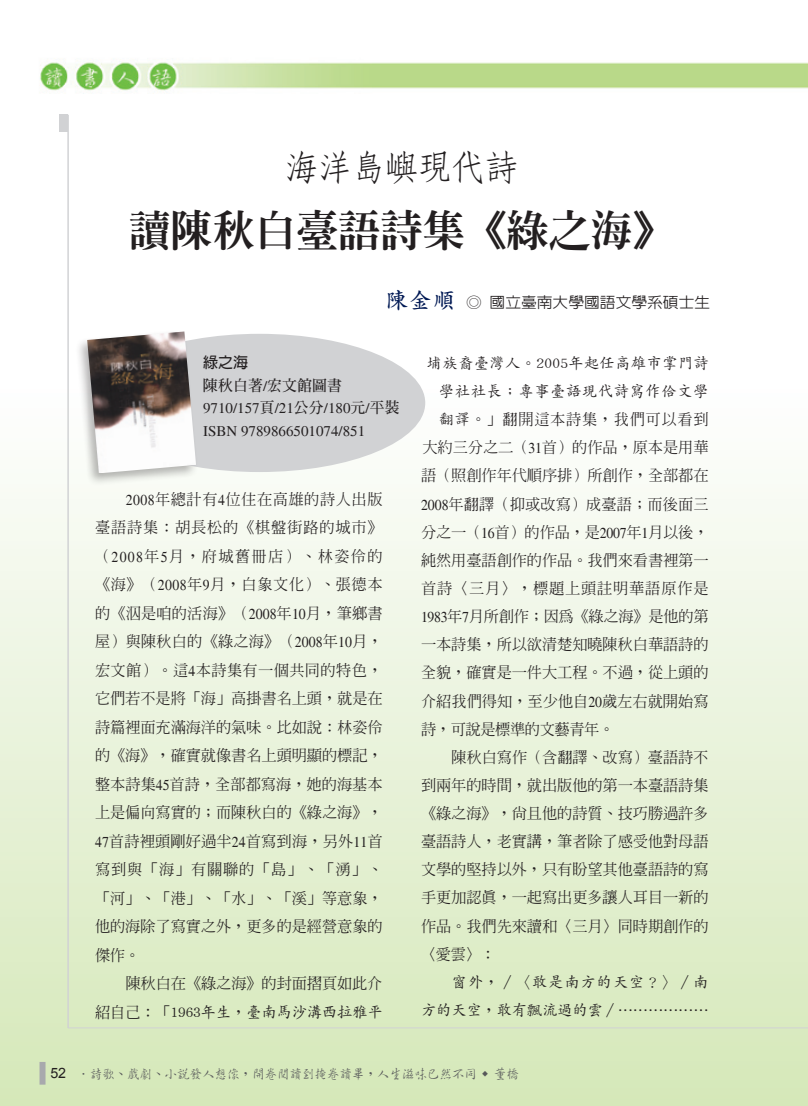
<style>
.page{position:relative;width:808px;height:1106px;background:#fff}
.page>*{position:absolute;margin:0;border:0;box-sizing:border-box;transform-origin:0 0}
._01-標題{font:800 42px "AR Ming B5";color:#231f20}
._02-標題仿宋{font:500 36px "AR Fang Song B5";letter-spacing:-.075em;color:#231f20}
._04-內文{font:500 15.3px/28.5px "AR Ming B5";letter-spacing:-.01em;color:#231f20;text-align:justify}
._04-內文-2{font:500 15.3px/28.2px "AR Kai B5";letter-spacing:-.01em;color:#231f20;text-align:right}
._04-內文-3{font:500 15.3px "AR Kai B5";letter-spacing:.02em;color:#231f20}
._04-內文-4{font:500 15.3px "AR Ming B5";letter-spacing:.045em;color:#231f20}
._04-內文-5{font:500 15.3px "AR Kai B5";letter-spacing:.04em;color:#231f20}
._04-內文-6{font:500 15.3px "AR Ming B5";letter-spacing:.04em;color:#231f20}
._04-內文-7{font:500 15.3px "AR Ming B5";letter-spacing:-.03em;color:#231f20}
._10-書名下{font:15px "Times";color:#231f20}
._01-標題-2{font:500 15px "AR New Hei B5";color:#231f20;scale:1.05 1}
._10-書名下-2{font:700 15px "AR Ming B5";color:#231f20}
._09-備註-書名{font:700 15px "AR New Hei B5";color:#231f20}
.t1{font:14.25px "Arial";color:#231f20}
.名人語錄{font:500 13.5px "AR Xing Shu B5";letter-spacing:-.075em;color:#57585a}
.s1{font-family:"AR Kai B5";font-weight:700;font-size:22.5px;color:#001954}
.s2{font-family:"Times";font-weight:400}
.s3{font-family:"AR Ming B5";font-weight:700}
.s4{font-family:"AR Kai B5"}
</style>
<div class="page">
<div style="left:0;top:149px;width:808px;height:957px;background:linear-gradient(to bottom,#fff,#d7e9bd)"></div>
<svg style="left:807px;top:149px;width:1px;height:957px"></svg>
<img style="left:40px;top:59px;width:768px;height:89px">
<div style="left:40px;top:1061px;width:6px;height:23px;background:#a8a9ad"></div>
<hr style="left:68px;top:1027px;width:740px;height:1px;background:#d1d2d4">
<div style="left:60px;top:115px;width:8px;height:17px;background:#d1d2d4"></div>
<hr style="left:68px;top:115px;width:1px;height:912px;background:#d1d2d4">
<div style="left:94px;top:334px;width:331px;height:138px;background:#d1d2d4;border-radius:50%"></div>
<div style="left:74px;top:328px;width:132px;height:164px;background:#231f20;opacity:.33"></div>
<img style="left:87px;top:331px;width:109px;height:142px">
<p class="_02-標題仿宋" style="left:284px;top:149px;width:237px">海洋島嶼現代詩</p>
<p class="_01-標題" style="left:129px;top:209px;width:547px">讀陳秋白臺語詩集《綠之海》</p>
<p class="_01-標題-2" style="left:386px;top:295px;width:310px"><span class="s1">陳金順</span> ◎ 國立臺南大學國語文學系碩士生</p>
<p class="_09-備註-書名" style="left:203px;top:355px;width:46px">綠之海</p>
<p class="_10-書名下-2" style="left:203px;top:377px;width:141px">陳秋白著<span class="s2">/</span>宏文館圖書</p>
<p class="_10-書名下" style="left:203px;top:400px;width:198px">9710/157<span class="s3">頁</span>/21<span class="s3">公分</span>/180<span class="s3">元</span>/<span class="s3">平裝</span></p>
<p class="_10-書名下" style="left:203px;top:422px;width:164px">ISBN 9789866501074/851</p>
<p class="_04-內文" style="left:95px;top:484px;width:289px;text-indent:31px"><span class="s2">2008</span>年總計有<span class="s2">4</span>位住在高雄的詩人出版臺語詩集：胡長松的《棋盤街路的城市》（<span class="s2">2008</span>年<span class="s2">5</span>月，府城舊冊店）、林姿伶的《海》（<span class="s2">2008</span>年<span class="s2">9</span>月，白象文化）、張德本的《泅是咱的活海》（<span class="s2">2008</span>年<span class="s2">10</span>月，筆鄉書屋）與陳秋白的《綠之海》（<span class="s2">2008</span>年<span class="s2">10</span>月，宏文館）。這<span class="s2">4</span>本詩集有一個共同的特色，它們若不是將「海」高掛書名上頭，就是在詩篇裡面充滿海洋的氣味。比如說：林姿伶的《海》，確實就像書名上頭明顯的標記，整本詩集<span class="s2">45</span>首詩，全部都寫海，她的海基本上是偏向寫實的；而陳秋白的《綠之海》，<span class="s2">47</span>首詩裡頭剛好過半<span class="s2">24</span>首寫到海，另外<span class="s2">11</span>首寫到與「海」有關聯的「島」、「湧」、「河」、「港」、「水」、「溪」等意象，他的海除了寫實之外，更多的是經營意象的傑作。</p>
<p class="_04-內文" style="left:95px;top:969px;width:289px;text-align:right">陳秋白在《綠之海》的封面摺頁如此介<br>紹自己：<span class="s4">「1963年生，臺南馬沙溝西拉雅平</span></p>
<p class="_04-內文-3" style="left:427px;top:355px;width:283px">埔族裔臺灣人。2005年起任高雄市掌門詩</p>
<p class="_04-內文-5" style="left:439px;top:383px;width:271px">學社社長；專事臺語現代詩寫作佮文學</p>
<p class="_04-內文-6" style="left:439px;top:412px;width:271px"><span class="s4">翻譯。」</span>翻開這本詩集，我們可以看到</p>
<p class="_04-內文" style="left:422px;top:433px;width:288px">大約三分之二（<span class="s2">31</span>首）的作品，原本是用華</p>
<p class="_04-內文" style="left:421px;top:461px;width:289px">語（照創作年代順序排）所創作，全部都在</p>
<p class="_04-內文" style="left:421px;top:489px;width:289px"><span class="s2">2008</span>年翻譯（抑或改寫）成臺語；而後面三</p>
<p class="_04-內文" style="left:421px;top:517px;width:289px">分之一（<span class="s2">16</span>首）的作品，是<span class="s2">2007</span>年<span class="s2">1</span>月以後，</p>
<p class="_04-內文" style="left:421px;top:546px;width:289px">純然用臺語創作的作品。我們來看書裡第一</p>
<p class="_04-內文-4" style="left:421px;top:580px;width:289px">首詩〈三月〉，標題上頭註明華語原作是</p>
<p class="_04-內文" style="left:421px;top:602px;width:289px"><span class="s2">1983</span>年<span class="s2">7</span>月所創作；因為《綠之海》是他的第</p>
<p class="_04-內文" style="left:421px;top:630px;width:289px">一本詩集，所以欲清楚知曉陳秋白華語詩的</p>
<p class="_04-內文" style="left:421px;top:658px;width:289px">全貌，確實是一件大工程。不過，從上頭的</p>
<p class="_04-內文" style="left:421px;top:686px;width:289px">介紹我們得知，至少他自<span class="s2">20</span>歲左右就開始寫</p>
<p class="_04-內文-7" style="left:421px;top:721px;width:195px">詩，可說是標準的文藝青年。</p>
<p class="_04-內文" style="left:421px;top:743px;width:289px;text-indent:31px">陳秋白寫作（含翻譯、改寫）臺語詩不到兩年的時間，就出版他的第一本臺語詩集《綠之海》，尚且他的詩質、技巧勝過許多臺語詩人，老實講，筆者除了感受他對母語文學的堅持以外，只有盼望其他臺語詩的寫手更加認真，一起寫出更多讓人耳目一新的作品。我們先來讀和〈三月〉同時期創作的〈愛雲〉：</p>
<p class="_04-內文-2" style="left:421px;top:968px;width:289px">窗外，∕〈敢是南方的天空？〉∕南<br>方的天空，敢有飄流過的雲∕………………</p>
<p class="t1" style="left:50px;top:1063px;width:17px">52</p>
<p class="名人語錄" style="left:77px;top:1067px;width:444px">．詩歌、戲劇、小說發人想像，開卷閱讀到掩卷讀畢，人生滋味已然不同 <sup>◆</sup> 董橋</p>
</div>
